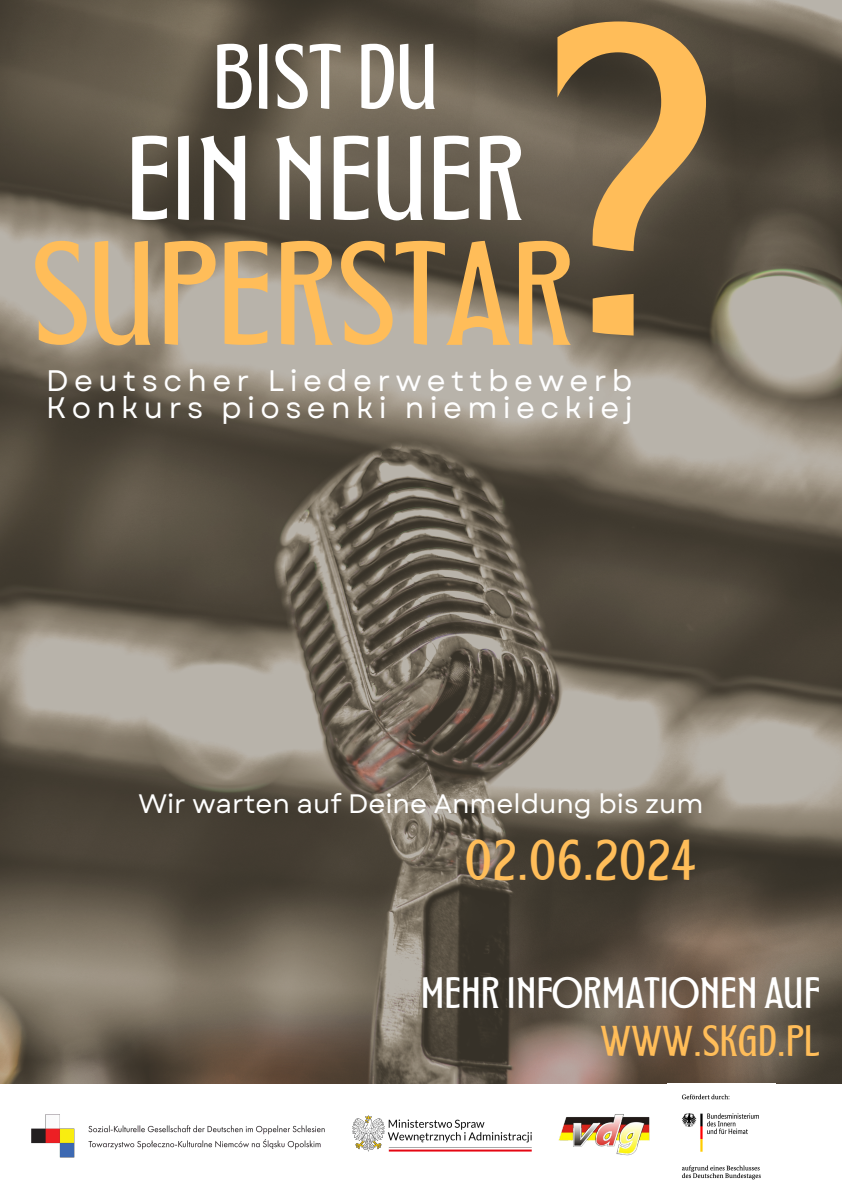
<style>
.page{position:relative;width:842px;height:1191px;background:#fff}
.page>*{position:absolute;margin:0;border:0;box-sizing:border-box;transform-origin:0 0}
.t1{font:358.7px "Montagna LTD";color:#ffbd59}
.t2{font:118.8px "Montagna LTD";color:#ffbd59}
.t3{font:96.4px "Montagna LTD";color:#fff}
.t4{font:74.5px "Montagna LTD";color:#fff}
.t5{font:46.3px "Montagna LTD";color:#ffbd59}
.t6{font:35.3px/48.8px "Montagna LTD";color:#fff;text-align:right}
.t7{font:29.6px/27px "Garet";letter-spacing:.18em;color:#fff}
.t8{font:26.6px "Garet";color:#fff}
.s1{color:#ffbd59}
</style>
<div class="page">
<img style="left:0;top:0;width:842px;height:1083px">
<img style="left:31px;top:1114px;width:294px;height:44px">
<img style="left:558px;top:1114px;width:92px;height:42px">
<img style="left:682px;top:1094px;width:79px;height:86px">
<img style="left:352px;top:1115px;width:180px;height:37px">
<h3 class="t1" style="left:541px;top:21px;width:182px">?</h3>
<p class="t4" style="left:212px;top:44px;width:228px">BIST DU</p>
<h2 class="t3" style="left:126px;top:136px;width:400px">EIN NEUER</h2>
<h1 class="t2" style="left:31px;top:241px;width:545px">SUPERSTAR</h1>
<p class="t7" style="left:46px;top:367px;width:588px">Deutscher Liederwettbewerb<br>Konkurs piosenki niemieckiej</p>
<p class="t8" style="left:138px;top:784px;width:567px">Wir warten auf Deine Anmeldung bis zum</p>
<p class="t5" style="left:464px;top:839px;width:233px">02.06.2024</p>
<p class="t6" style="left:421px;top:971px;width:400px">MEHR INFORMATIONEN AUF<br><span class="s1">WWW.SKGD.PL</span></p>
</div>
